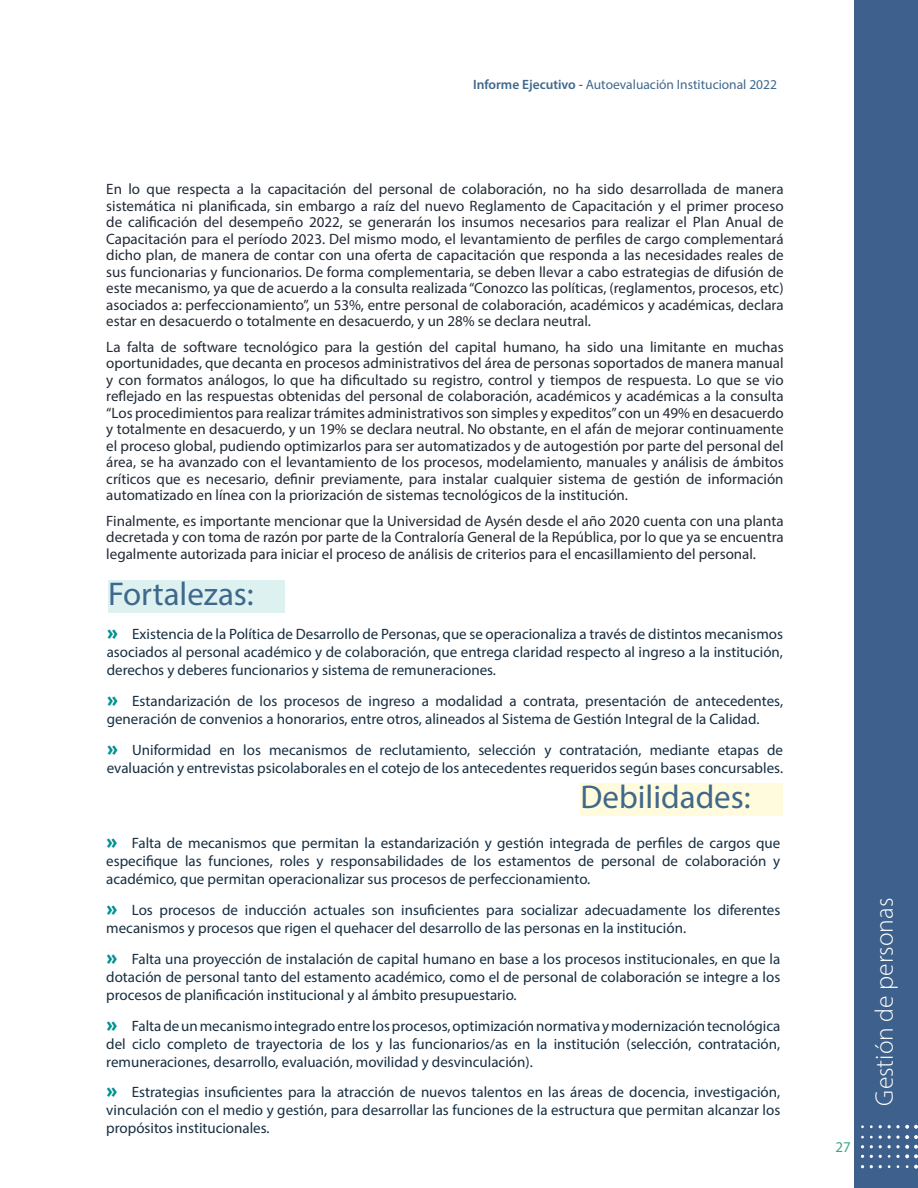
<style>
.page{position:relative;width:918px;height:1188px;background:#fff}
.page>*{position:absolute;margin:0;border:0;box-sizing:border-box;transform-origin:0 0}
.t1{font:33px "Myriad Pro";color:#3f688c}
.t2{font:300 25.5px "Myriad Pro";color:#fff}
.t3{font:15px/16.5px "Myriad Pro";color:#222a35;text-align:justify}
.t4{font:15px/18px "Myriad Pro";color:#162e41;text-align:justify}
.t5{font:15px "Myriad Pro";color:#41a689}
.t6{font:13.5px "Myriad Pro";color:#3f688c}
.s1{font-weight:600}
.s2{font-family:"Futura PT";font-weight:800;font-size:21px;color:#009193}
</style>
<div class="page">
<div style="left:854px;top:0;width:64px;height:1188px;background:#3e608c"></div>
<svg style="left:888px;top:1125px;width:30px;height:4px"></svg>
<svg style="left:888px;top:1135px;width:30px;height:4px"></svg>
<svg style="left:906px;top:1165px;width:12px;height:4px"></svg>
<svg style="left:888px;top:1145px;width:30px;height:13px"></svg>
<div style="left:108px;top:580px;width:177px;height:34px;background:#ddf2f0"></div>
<div style="left:580px;top:783px;width:203px;height:33px;background:#fffbdc"></div>
<p class="t6" style="left:473px;top:76px;width:306px"><span class="s1">Informe Ejecutivo -</span> Autoevaluación Institucional 2022</p>
<p class="t3" style="left:106px;top:181px;width:679px">En lo que respecta a la capacitación del personal de colaboración, no ha sido desarrollada de manera sistemática ni planificada, sin embargo a raíz del nuevo Reglamento de Capacitación y el primer proceso de calificación del desempeño 2022, se generarán los insumos necesarios para realizar el Plan Anual de Capacitación para el período 2023. Del mismo modo, el levantamiento de perfiles de cargo complementará dicho plan, de manera de contar con una oferta de capacitación que responda a las necesidades reales de sus funcionarias y funcionarios. De forma complementaria, se deben llevar a cabo estrategias de difusión de este mecanismo, ya que de acuerdo a la consulta realizada “Conozco las políticas, (reglamentos, procesos, etc) asociados a: perfeccionamiento”, un 53%, entre personal de colaboración, académicos y académicas, declara estar en desacuerdo o totalmente en desacuerdo, y un 28% se declara neutral.</p>
<p class="t3" style="left:106px;top:338px;width:679px">La falta de software tecnológico para la gestión del capital humano, ha sido una limitante en muchas oportunidades, que decanta en procesos administrativos del área de personas soportados de manera manual y con formatos análogos, lo que ha dificultado su registro, control y tiempos de respuesta. Lo que se vio reflejado en las respuestas obtenidas del personal de colaboración, académicos y académicas a la consulta “Los procedimientos para realizar trámites administrativos son simples y expeditos” con un 49% en desacuerdo y totalmente en desacuerdo, y un 19% se declara neutral. No obstante, en el afán de mejorar continuamente el proceso global, pudiendo optimizarlos para ser automatizados y de autogestión por parte del personal del área, se ha avanzado con el levantamiento de los procesos, modelamiento, manuales y análisis de ámbitos críticos que es necesario, definir previamente, para instalar cualquier sistema de gestión de información automatizado en línea con la priorización de sistemas tecnológicos de la institución.</p>
<p class="t3" style="left:106px;top:512px;width:679px">Finalmente, es importante mencionar que la Universidad de Aysén desde el año 2020 cuenta con una planta decretada y con toma de razón por parte de la Contraloría General de la República, por lo que ya se encuentra legalmente autorizada para iniciar el proceso de análisis de criterios para el encasillamiento del personal.</p>
<h1 class="t1" style="left:108px;top:574px;width:147px">Fortalezas:</h1>
<p class="t4" style="left:107px;top:625px;width:678px"><span class="s2">»</span> Existencia de la Política de Desarrollo de Personas, que se operacionaliza a través de distintos mecanismos asociados al personal académico y de colaboración, que entrega claridad respecto al ingreso a la institución, derechos y deberes funcionarios y sistema de remuneraciones.</p>
<p class="t4" style="left:107px;top:692px;width:678px"><span class="s2">»</span> Estandarización de los procesos de ingreso a modalidad a contrata, presentación de antecedentes, generación de convenios a honorarios, entre otros, alineados al Sistema de Gestión Integral de la Calidad.</p>
<p class="t4" style="left:107px;top:741px;width:678px"><span class="s2">»</span> Uniformidad en los mecanismos de reclutamiento, selección y contratación, mediante etapas de evaluación y entrevistas psicolaborales en el cotejo de los antecedentes requeridos según bases concursables.</p>
<h1 class="t1" style="left:580px;top:776px;width:172px">Debilidades:</h1>
<p class="t4" style="left:106px;top:834px;width:676px"><span class="s2">»</span> Falta de mecanismos que permitan la estandarización y gestión integrada de perfiles de cargos que especifique las funciones, roles y responsabilidades de los estamentos de personal de colaboración y académico, que permitan operacionalizar sus procesos de perfeccionamiento.</p>
<p class="t4" style="left:106px;top:901px;width:676px"><span class="s2">»</span> Los procesos de inducción actuales son insuficientes para socializar adecuadamente los diferentes mecanismos y procesos que rigen el quehacer del desarrollo de las personas en la institución.</p>
<p class="t4" style="left:106px;top:949px;width:676px"><span class="s2">»</span> Falta una proyección de instalación de capital humano en base a los procesos institucionales, en que la dotación de personal tanto del estamento académico, como el de personal de colaboración se integre a los procesos de planificación institucional y al ámbito presupuestario.</p>
<p class="t4" style="left:106px;top:1016px;width:676px"><span class="s2">»</span> Falta de un mecanismo integrado entre los procesos, optimización normativa y modernización tecnológica del ciclo completo de trayectoria de los y las funcionarios/as en la institución (selección, contratación, remuneraciones, desarrollo, evaluación, movilidad y desvinculación).</p>
<p class="t4" style="left:106px;top:1083px;width:676px"><span class="s2">»</span> Estrategias insuficientes para la atracción de nuevos talentos en las áreas de docencia, investigación, vinculación con el medio y gestión, para desarrollar las funciones de la estructura que permitan alcanzar los propósitos institucionales.</p>
<p class="t5" style="left:836px;top:1138px;width:17px">27</p>
<h2 class="t2" style="left:869px;top:1106px;width:209px;rotate:-90deg">Gestión de personas</h2>
</div>
